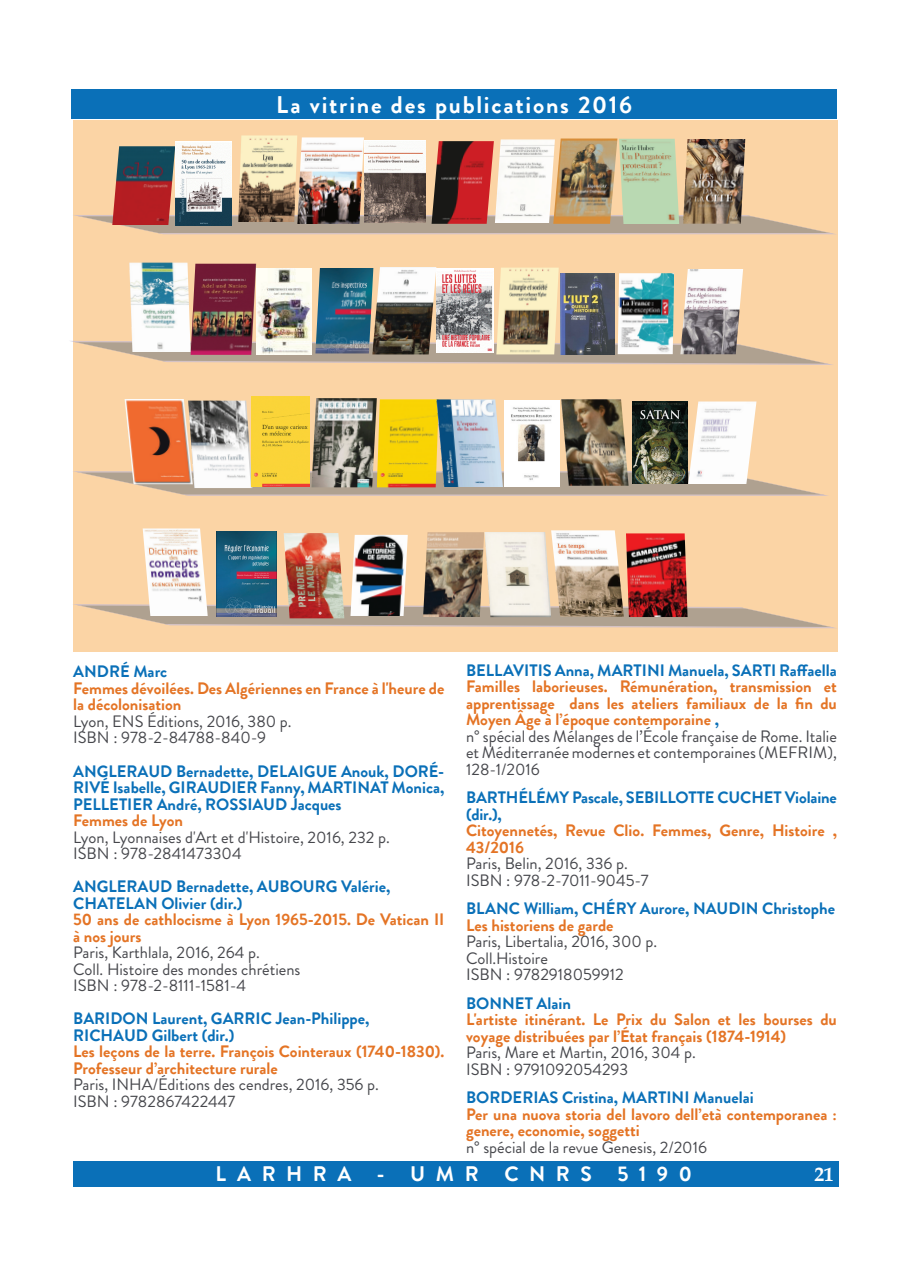
<style>
.page{position:relative;width:910px;height:1280px;background:#fff}
.page>*{position:absolute;margin:0;border:0;box-sizing:border-box;transform-origin:0 0}
.t1{font:700 24px "Brandon Grotesque";letter-spacing:.075em;color:#fff}
.t2{font:700 21px "Brandon Grotesque";letter-spacing:.5em;color:#fff}
.t3{font:700 19.5px "Book Antiqua";color:#fff}
.t4{font:700 16.5px/16.5px "Brandon Grotesque";color:#e47425}
.t5{font:16.5px/16.5px "Brandon Grotesque";color:#46474c}
.t6{font:700 16.5px/16.5px "Brandon Grotesque";color:#0a70b8}
.s1{color:#0a70b8}
.s2{font-weight:400;color:#46474c}
</style>
<div class="page">
<div style="left:72px;top:89px;width:765px;height:30px;background:#0a70b8"></div>
<div style="left:73px;top:120px;width:765px;height:532px;background:#fbd4a5"></div>
<svg style="left:74px;top:470px;width:754px;height:26px"></svg>
<img style="left:188px;top:401px;width:64px;height:87px">
<svg style="left:74px;top:214px;width:762px;height:21px"></svg>
<svg style="left:73px;top:603px;width:763px;height:26px"></svg>
<img style="left:561px;top:399px;width:68px;height:87px">
<img style="left:284px;top:533px;width:60px;height:85px">
<img style="left:632px;top:401px;width:124px;height:83px">
<img style="left:112px;top:146px;width:63px;height:79px">
<img style="left:495px;top:139px;width:58px;height:84px">
<img style="left:238px;top:135px;width:59px;height:87px">
<img style="left:553px;top:139px;width:64px;height:85px">
<img style="left:683px;top:139px;width:62px;height:85px">
<img style="left:423px;top:532px;width:128px;height:85px">
<img style="left:297px;top:137px;width:67px;height:87px">
<img style="left:377px;top:399px;width:59px;height:88px">
<img style="left:619px;top:139px;width:60px;height:85px">
<img style="left:551px;top:530px;width:73px;height:87px">
<img style="left:143px;top:528px;width:65px;height:88px">
<img style="left:365px;top:141px;width:61px;height:81px">
<img style="left:432px;top:141px;width:62px;height:83px">
<svg style="left:70px;top:340px;width:763px;height:25px"></svg>
<img style="left:129px;top:263px;width:62px;height:89px">
<img style="left:626px;top:533px;width:62px;height:84px">
<img style="left:191px;top:264px;width:65px;height:91px">
<img style="left:256px;top:269px;width:55px;height:85px">
<img style="left:125px;top:399px;width:68px;height:85px">
<img style="left:175px;top:141px;width:56px;height:84px">
<img style="left:496px;top:268px;width:63px;height:86px">
<img style="left:350px;top:535px;width:58px;height:81px">
<img style="left:680px;top:269px;width:63px;height:85px">
<img style="left:618px;top:273px;width:56px;height:81px">
<img style="left:560px;top:273px;width:54px;height:81px">
<img style="left:436px;top:269px;width:58px;height:84px">
<img style="left:315px;top:267px;width:121px;height:87px">
<img style="left:252px;top:397px;width:125px;height:90px">
<img style="left:436px;top:399px;width:67px;height:88px">
<img style="left:504px;top:401px;width:55px;height:85px">
<img style="left:216px;top:531px;width:60px;height:86px">
<div style="left:73px;top:1161px;width:765px;height:26px;background:#0a70b8"></div>
<h1 class="t1" style="left:276px;top:88px;width:357px">La vitrine des publications 2016</h1>
<p class="t6" style="left:73px;top:664px;width:96px">ANDRÉ Marc</p>
<p class="t4" style="left:73px;top:680px;width:373px">Femmes dévoilées. Des Algériennes en France à l'heure de la décolonisation</p>
<p class="t5" style="left:73px;top:713px;width:220px">Lyon, ENS Éditions, 2016, 380 p.<br>ISBN : 978-2-84788-840-9</p>
<p class="t6" style="left:73px;top:763px;width:373px;text-align:justify">ANGLERAUD Bernadette, DELAIGUE Anouk, DORÉ-RIVÉ Isabelle, GIRAUDIER Fanny, MARTINAT Monica, PELLETIER André, ROSSIAUD Jacques</p>
<p class="t4" style="left:73px;top:812px;width:111px">Femmes de Lyon</p>
<p class="t5" style="left:73px;top:829px;width:318px">Lyon, Lyonnaises d'Art et d'Histoire, 2016, 232 p.<br>ISBN : 978-2841473304</p>
<p class="t6" style="left:73px;top:878px;width:319px">ANGLERAUD Bernadette, AUBOURG Valérie,<br>CHATELAN Olivier (dir.)</p>
<p class="t4" style="left:73px;top:911px;width:373px">50 ans de cathlocisme à Lyon 1965-2015. De Vatican II à nos jours</p>
<p class="t5" style="left:73px;top:944px;width:229px">Paris, Karthlala, 2016, 264 p.<br>Coll. Histoire des mondes chrétiens<br>ISBN : 978-2-8111-1581-4</p>
<p class="t6" style="left:73px;top:1010px;width:298px">BARIDON Laurent, GARRIC Jean-Philippe,<br>RICHAUD Gilbert (dir.)</p>
<p class="t4" style="left:73px;top:1043px;width:373px">Les leçons de la terre. François Cointeraux (1740-1830).<br>Professeur d’architecture rurale</p>
<p class="t5" style="left:73px;top:1076px;width:307px">Paris, INHA/Éditions des cendres, 2016, 356 p.<br>ISBN : 9782867422447</p>
<p class="t6" style="left:466px;top:662px;width:372px">BELLAVITIS Anna, MARTINI Manuela, SARTI Raffaella</p>
<p class="t4" style="left:466px;top:678px;width:372px">Familles laborieuses. Rémunération, transmission et apprentissage dans les ateliers familiaux de la fin du Moyen Âge à l’époque contemporaine <span class="s1">,<br></span><span class="s2">n° spécial des Mélanges de l’École française de Rome. Italie et Méditerranée modernes et contemporaines (MEFRIM), 128-1/2016</span></p>
<p class="t6" style="left:466px;top:789px;width:372px">BARTHÉLÉMY Pascale, SEBILLOTTE CUCHET Violaine (dir.),</p>
<p class="t4" style="left:466px;top:822px;width:372px">Citoyennetés, Revue Clio. Femmes, Genre, Histoire ,<br>43/2016</p>
<p class="t5" style="left:466px;top:855px;width:184px">Paris, Belin, 2016, 336 p.<br>ISBN : 978-2-7011-9045-7</p>
<p class="t6" style="left:466px;top:900px;width:371px">BLANC William, CHÉRY Aurore, NAUDIN Christophe</p>
<p class="t4" style="left:466px;top:917px;width:149px">Les historiens de garde</p>
<p class="t5" style="left:466px;top:933px;width:193px">Paris, Libertalia, 2016, 300 p.<br>Coll.Histoire<br>ISBN : 9782918059912</p>
<p class="t6" style="left:466px;top:995px;width:106px">BONNET Alain</p>
<p class="t4" style="left:466px;top:1011px;width:372px">L'artiste itinérant. Le Prix du Salon et les bourses du voyage distribuées par l’État français (1874-1914)</p>
<p class="t5" style="left:466px;top:1044px;width:231px">Paris, Mare et Martin, 2016, 304 p.<br>ISBN : 9791092054293</p>
<p class="t6" style="left:466px;top:1089px;width:289px">BORDERIAS Cristina, MARTINI Manuelai</p>
<p class="t4" style="left:466px;top:1106px;width:372px">Per una nuova storia del lavoro dell’età contemporanea : genere, economie, soggetti</p>
<p class="t5" style="left:466px;top:1139px;width:242px">n° spécial de la revue Genesis, 2/2016</p>
<p class="t2" style="left:216px;top:1159px;width:478px">LARHRA - UMR CNRS 5190</p>
<p class="t3" style="left:814px;top:1161px;width:21px">21</p>
</div>
